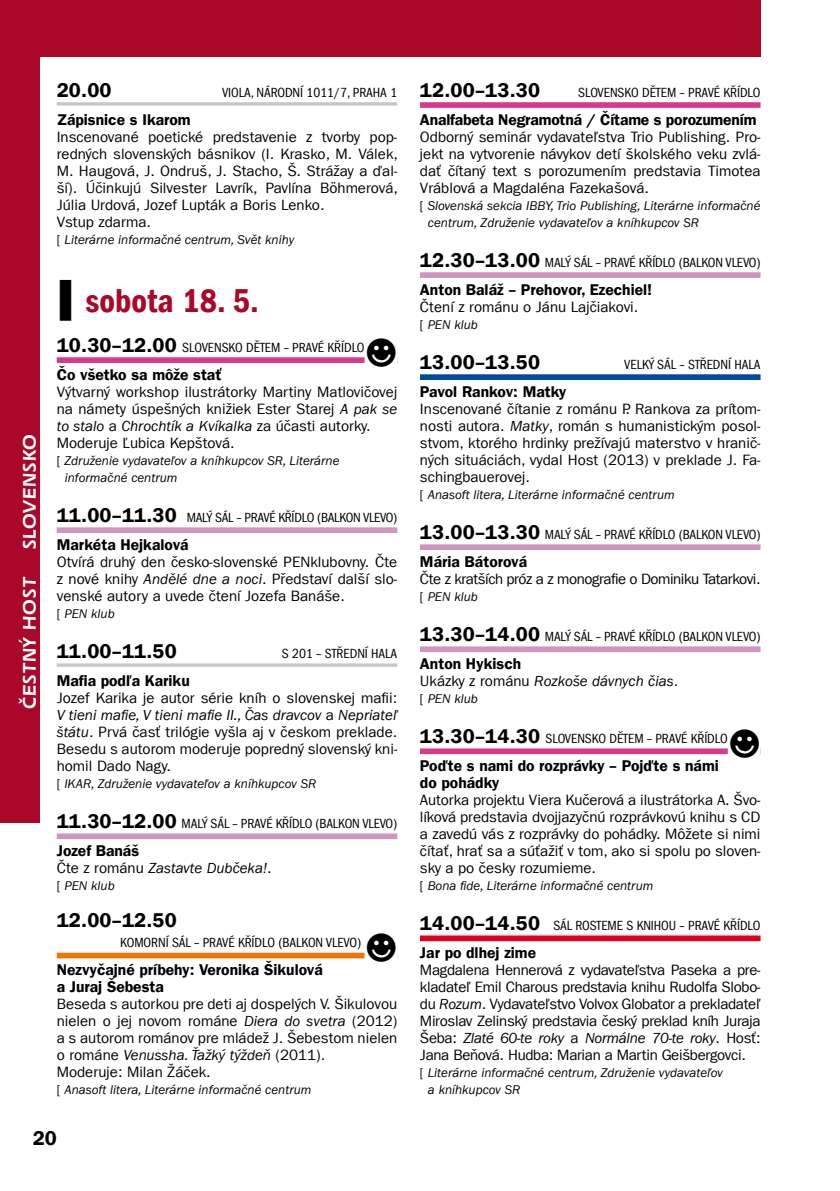
<style>
.page{position:relative;width:840px;height:1191px;background:#fff}
.page>*{position:absolute;margin:0;border:0;box-sizing:border-box;transform-origin:0 0}
.t1{font:34px "Franklin Gothic LT Com Dm Cn";color:#aa0829}
.t2{font:20px "Franklin Gothic LT Com Dm";letter-spacing:.01em;color:#000}
.t3{font:600 19px "Eras IT Cby BTCE";letter-spacing:.06em;color:#fff}
.t4{font:15.6px/17px "Franklin Gothic LT Com Dm";color:#000}
.t5{font:15px/17px "Franklin Gothic LT Com";color:#000;text-align:justify}
.t6{font:italic 15px "Franklin Gothic LT Com";color:#000}
.t7{font:15px "Franklin Gothic LT Com";letter-spacing:-.03em;color:#000}
.t8{font:condensed 13.6px "Franklin Gothic LT Com";letter-spacing:-.01em;color:#000}
.t9{font:italic 13px/17px "Franklin Gothic LT Com";color:#000}
.s1{font-style:normal}
.s2{font-family:"Franklin Gothic LT Com";font-stretch:condensed;font-size:13.6px}
.s3{font-family:"PIKTO";font-stretch:normal;font-size:20px}
.s4{font-style:italic}
.s5{font-family:"Franklin Gothic LT Com Dm";font-stretch:normal;font-size:20px}
</style>
<div class="page">
<div style="left:0;top:0;width:40px;height:822px;background:#aa0829"></div>
<div style="left:0;top:0;width:760px;height:57px;background:#aa0829"></div>
<svg style="left:57px;top:102px;width:340px;height:4px"></svg>
<div style="left:57px;top:357px;width:340px;height:6px;background:#d83a8b"></div>
<div style="left:364px;top:355px;width:33px;height:10px;background:#fff"></div>
<div style="left:57px;top:527px;width:340px;height:6px;background:#ce96be"></div>
<svg style="left:57px;top:663px;width:340px;height:4px"></svg>
<div style="left:57px;top:833px;width:340px;height:6px;background:#ce96be"></div>
<div style="left:57px;top:952px;width:340px;height:6px;background:#ed7703"></div>
<div style="left:364px;top:950px;width:33px;height:10px;background:#fff"></div>
<div style="left:420px;top:102px;width:340px;height:6px;background:#d83a8b"></div>
<div style="left:420px;top:272px;width:340px;height:6px;background:#ce96be"></div>
<div style="left:420px;top:374px;width:340px;height:6px;background:#004a99"></div>
<div style="left:420px;top:544px;width:340px;height:6px;background:#ce96be"></div>
<div style="left:420px;top:646px;width:340px;height:6px;background:#ce96be"></div>
<div style="left:420px;top:748px;width:340px;height:6px;background:#d83a8b"></div>
<div style="left:727px;top:746px;width:33px;height:10px;background:#fff"></div>
<div style="left:420px;top:935px;width:340px;height:6px;background:#e2001a"></div>
<p class="t3" style="left:18px;top:549px;width:117px;rotate:-90deg">SLOVENSKO</p>
<p class="t3" style="left:18px;top:709px;width:133px;rotate:-90deg">ČESTNÝ HOST</p>
<h2 class="t2" style="left:57px;top:78px;width:56px">20.00</h2>
<p class="t8" style="left:222px;top:84px;width:177px">VIOLA, NÁRODNÍ 1011/7, PRAHA 1</p>
<p class="t4" style="left:57px;top:111px;width:135px">Zápisnice s Ikarom</p>
<p class="t5" style="left:57px;top:128px;width:342px;text-align:left">Inscenované poetické predstavenie z tvorby pop&shy;redných slovenských básnikov (I. Krasko, M. Válek, M. Haugová, J. Ondruš, J. Stacho, Š. Strážay a ďal&shy;ší). Účinkujú Silvester Lavrík, Pavlína Böhmerová, Júlia Urdová, Jozef Lupták a Boris Lenko.<br>Vstup zdarma.</p>
<p class="t9" style="left:57px;top:231px;width:239px"><span class="s1">[</span> Literárne informačné centrum, Svět knihy</p>
<h1 class="t1" style="left:86px;top:281px;width:175px">sobota 18. 5.</h1>
<h2 class="t2" style="left:57px;top:333px;width:146px">10.30–12.00 <span class="s2">SLOVENSKO</span></h2>
<p class="t8" style="left:246px;top:339px;width:22px">DĚTEM</p>
<p class="t8" style="left:283px;top:339px;width:115px">– PRAVÉ KŘÍDLO<span class="s3">2</span></p>
<p class="t4" style="left:57px;top:366px;width:166px">Čo všetko sa môže stať</p>
<p class="t5" style="left:57px;top:383px;width:342px;text-align:left">Výtvarný workshop ilustrátorky Martiny Matlovičovej na námety úspešných knižiek Ester Starej <span class="s4">A pak se to stalo</span> a <span class="s4">Chrochtík a Kvíkalka</span> za účasti autorky.<br>Moderuje Ľubica Kepštová.</p>
<p class="t9" style="left:65px;top:452px;width:276px;text-indent:-8px"><span class="s1">[</span> Združenie vydavateľov a kníhkupcov SR, Literárne informačné centrum</p>
<p class="t8" style="left:57px;top:509px;width:342px"><span class="s5">11.00–11.30</span> MALÝ SÁL – PRAVÉ KŘÍDLO (BALKON VLEVO)</p>
<p class="t4" style="left:57px;top:536px;width:133px">Markéta Hejkalová</p>
<p class="t5" style="left:57px;top:553px;width:342px">Otvírá druhý den česko-slovenské PENklubovny. Čte z nové knihy <span class="s4">Andělé dne a noci</span>. Představí další slo&shy;venské autory a uvede čtení Jozefa Banáše.</p>
<p class="t9" style="left:57px;top:605px;width:59px"><span class="s1">[</span> PEN klub</p>
<h2 class="t2" style="left:57px;top:639px;width:122px">11.00–11.50</h2>
<p class="t8" style="left:282px;top:645px;width:117px">S 201 – STŘEDNÍ HALA</p>
<p class="t4" style="left:57px;top:672px;width:134px">Mafia podľa Kariku</p>
<p class="t5" style="left:57px;top:689px;width:342px">Jozef Karika je autor série kníh o slovenskej mafii:<br><span class="s4">V tieni mafie, V tieni mafie II., Čas dravcov</span> a <span class="s4">Nepriateľ štátu</span>. Prvá časť trilógie vyšla aj v českom preklade.<br>Besedu s autorom moderuje popredný slovenský kni&shy;homil Dado Nagy.</p>
<p class="t9" style="left:57px;top:775px;width:261px"><span class="s1">[</span> IKAR, Združenie vydavateľov a kníhkupcov SR</p>
<p class="t8" style="left:57px;top:815px;width:342px"><span class="s5">11.30–12.00</span> MALÝ SÁL – PRAVÉ KŘÍDLO (BALKON VLEVO)</p>
<p class="t4" style="left:57px;top:842px;width:84px">Jozef Banáš</p>
<p class="t6" style="left:57px;top:859px;width:216px"><span class="s1">Čte z románu</span> Zastavte Dubčeka!<span class="s1">.</span></p>
<p class="t9" style="left:57px;top:877px;width:59px"><span class="s1">[</span> PEN klub</p>
<h2 class="t2" style="left:57px;top:908px;width:122px">12.00–12.50</h2>
<p class="t8" style="left:120px;top:935px;width:8px">KOMORNÍ</p>
<p class="t8" style="left:172px;top:935px;width:227px">SÁL – PRAVÉ KŘÍDLO (BALKON VLEVO) <span class="s3">2</span></p>
<p class="t4" style="left:57px;top:961px;width:267px">Nezvyčajné príbehy: Veronika Šikulová a Juraj Šebesta</p>
<p class="t5" style="left:57px;top:995px;width:342px;text-align:left">Beseda s autorkou pre deti aj dospelých V. Šikulovou nielen o jej novom románe <span class="s4">Diera do svetra</span> (2012) a s autorom románov pre mládež J. Šebestom nielen o románe <span class="s4">Venussha. Ťažký týždeň</span> (2011).<br>Moderuje: Milan Žáček.</p>
<p class="t9" style="left:57px;top:1081px;width:256px"><span class="s1">[</span> Anasoft litera, Literárne informačné centrum</p>
<h2 class="t2" style="left:33px;top:1126px;width:25px">20</h2>
<h2 class="t2" style="left:420px;top:78px;width:121px">12.00–13.30</h2>
<p class="t8" style="left:578px;top:84px;width:20px">SLOVENSKO</p>
<p class="t8" style="left:641px;top:84px;width:22px">DĚTEM</p>
<p class="t8" style="left:679px;top:84px;width:82px">– PRAVÉ KŘÍDLO</p>
<p class="t4" style="left:420px;top:111px;width:338px">Analfabeta Negramotná / Čítame s porozumením</p>
<p class="t5" style="left:420px;top:128px;width:342px">Odborný seminár vydavateľstva Trio Publishing. Pro&shy;jekt na vytvorenie návykov detí školského veku zvlá&shy;dať čítaný text s porozumením predstavia Timotea Vráblová a Magdaléna Fazekašová.</p>
<p class="t9" style="left:427px;top:197px;width:334px;text-indent:-8px"><span class="s1">[</span> Slovenská sekcia IBBY, Trio Publishing, Literárne informačné centrum, Združenie vydavateľov a kníhkupcov SR</p>
<p class="t8" style="left:420px;top:254px;width:342px"><span class="s5">12.30–13.00</span> MALÝ SÁL – PRAVÉ KŘÍDLO (BALKON VLEVO)</p>
<p class="t4" style="left:420px;top:281px;width:234px">Anton Baláž – Prehovor, Ezechiel!</p>
<p class="t5" style="left:420px;top:298px;width:220px">Čtení z románu o Jánu Lajčiakovi.</p>
<p class="t9" style="left:420px;top:316px;width:59px"><span class="s1">[</span> PEN klub</p>
<h2 class="t2" style="left:420px;top:350px;width:121px">13.00–13.50</h2>
<p class="t8" style="left:624px;top:356px;width:138px">VELKÝ SÁL – STŘEDNÍ HALA</p>
<p class="t4" style="left:420px;top:383px;width:148px">Pavol Rankov: Matky</p>
<p class="t5" style="left:420px;top:400px;width:342px">Inscenované čítanie z románu P. Rankova za prítom&shy;nosti autora. <span class="s4">Matky</span>, román s humanistickým posol&shy;stvom, ktorého hrdinky prežívajú materstvo v hranič&shy;ných situáciách, vydal Host (2013) v preklade J. Fa&shy;schingbauerovej.</p>
<p class="t9" style="left:420px;top:486px;width:256px"><span class="s1">[</span> Anasoft litera, Literárne informačné centrum</p>
<p class="t8" style="left:420px;top:526px;width:342px"><span class="s5">13.00–13.30</span> MALÝ SÁL – PRAVÉ KŘÍDLO (BALKON VLEVO)</p>
<p class="t4" style="left:420px;top:553px;width:109px">Mária Bátorová</p>
<p class="t7" style="left:420px;top:570px;width:342px">Čte z kratších próz a z monografie o Dominiku Tatarkovi.</p>
<p class="t9" style="left:420px;top:588px;width:59px"><span class="s1">[</span> PEN klub</p>
<p class="t8" style="left:420px;top:628px;width:342px"><span class="s5">13.30–14.00</span> MALÝ SÁL – PRAVÉ KŘÍDLO (BALKON VLEVO)</p>
<p class="t4" style="left:420px;top:655px;width:103px">Anton Hykisch</p>
<p class="t6" style="left:420px;top:672px;width:260px"><span class="s1">Ukázky z románu</span> Rozkoše dávnych čias<span class="s1">.</span></p>
<p class="t9" style="left:420px;top:690px;width:59px"><span class="s1">[</span> PEN klub</p>
<h2 class="t2" style="left:420px;top:724px;width:146px">13.30–14.30 <span class="s2">SLOVENSKO</span></h2>
<p class="t8" style="left:609px;top:730px;width:22px">DĚTEM</p>
<p class="t8" style="left:646px;top:730px;width:115px">– PRAVÉ KŘÍDLO<span class="s3">2</span></p>
<p class="t4" style="left:420px;top:757px;width:300px">Poďte s nami do rozprávky – Pojďte s námi do pohádky</p>
<p class="t5" style="left:420px;top:791px;width:342px">Autorka projektu Viera Kučerová a ilustrátorka A. Švo&shy;líková predstavia dvojjazyčnú rozprávkovú knihu s CD a zavedú vás z rozprávky do pohádky. Môžete si nimi čítať, hrať sa a súťažiť v tom, ako si spolu po sloven&shy;sky a po česky rozumieme.</p>
<p class="t9" style="left:420px;top:877px;width:235px"><span class="s1">[</span> Bona fide, Literárne informačné centrum</p>
<h2 class="t2" style="left:420px;top:911px;width:163px">14.00–14.50 <span class="s2">SÁL ROSTEME</span></h2>
<p class="t8" style="left:626px;top:917px;width:18px">S KNIHOU</p>
<p class="t8" style="left:679px;top:917px;width:82px">– PRAVÉ KŘÍDLO</p>
<p class="t4" style="left:420px;top:944px;width:118px">Jar po dlhej zime</p>
<p class="t5" style="left:420px;top:961px;width:342px">Magdalena Hennerová z vydavateľstva Paseka a pre&shy;kladateľ Emil Charous predstavia knihu Rudolfa Slobo&shy;du <span class="s4">Rozum</span>. Vydavateľstvo Volvox Globator a prekladateľ Miroslav Zelinský predstavia český preklad kníh Juraja Šeba: <span class="s4">Zlaté 60-te roky</span> a <span class="s4">Normálne 70-te roky</span>. Hosť:<br>Jana Beňová. Hudba: Marian a Martin Geišbergovci.</p>
<p class="t9" style="left:427px;top:1064px;width:296px;text-indent:-8px"><span class="s1">[</span> Literárne informačné centrum, Združenie vydavateľov a kníhkupcov SR</p>
</div>
